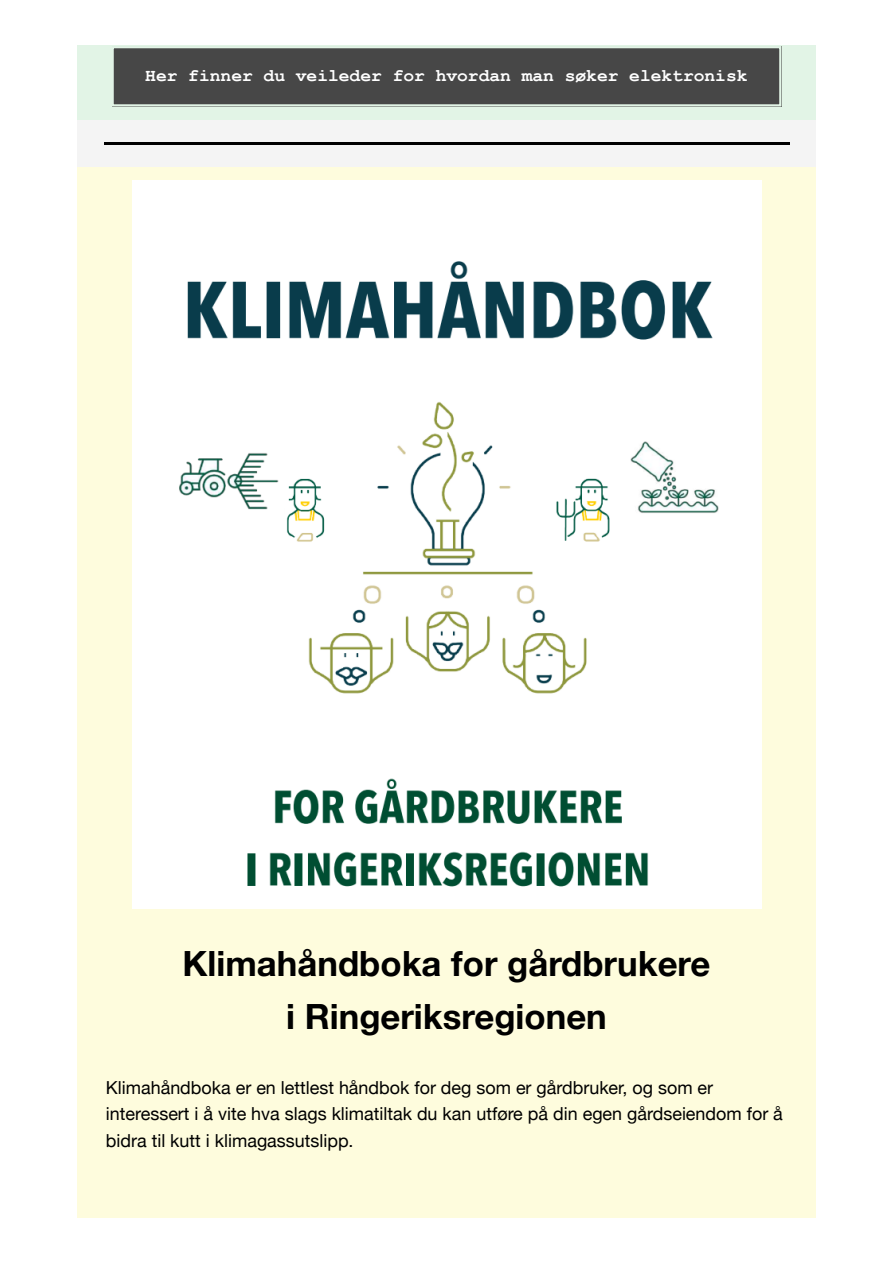
<style>
.page{position:relative;width:893px;height:1263px;background:#fff}
.page>*{position:absolute;margin:0;border:0;box-sizing:border-box;transform-origin:0 0}
.t1{font:700 34.8px/52.7px "Helvetica Neue";color:#000;text-align:center}
.t2{font:17.85px/26.8px "Helvetica Neue";color:#000}
.t3{font:700 17.85px "Courier New";color:#fff}
</style>
<div class="page">
<div style="left:77px;top:45px;width:739px;height:75px;background:#e2f4e6"></div>
<div style="left:112px;top:46px;width:669px;height:61px;background:#474747"></div>
<div style="left:112px;top:46px;width:669px;height:61px;border:2px solid #e2f4e6"></div>
<div style="left:77px;top:120px;width:739px;height:47px;background:#f4f4f4"></div>
<hr style="left:104px;top:142px;width:685px;height:3px;background:#000">
<div style="left:77px;top:167px;width:739px;height:755px;background:#fefcdd"></div>
<div style="left:77px;top:922px;width:739px;height:136px;background:#fefcdd"></div>
<div style="left:77px;top:1058px;width:739px;height:159px;background:#fefcdd"></div>
<img style="left:133px;top:180px;width:628px;height:729px">
<p class="t3" style="left:145px;top:64px;width:604px">Her finner du veileder for hvordan man søker elektronisk</p>
<h1 class="t1" style="left:183px;top:938px;width:529px">Klimahåndboka for gårdbrukere i Ringeriksregionen</h1>
<p class="t2" style="left:106px;top:1075px;width:678px">Klimahåndboka er en lettlest håndbok for deg som er gårdbruker, og som er interessert i å vite hva slags klimatiltak du kan utføre på din egen gårdseiendom for å bidra til kutt i klimagassutslipp.</p>
</div>
